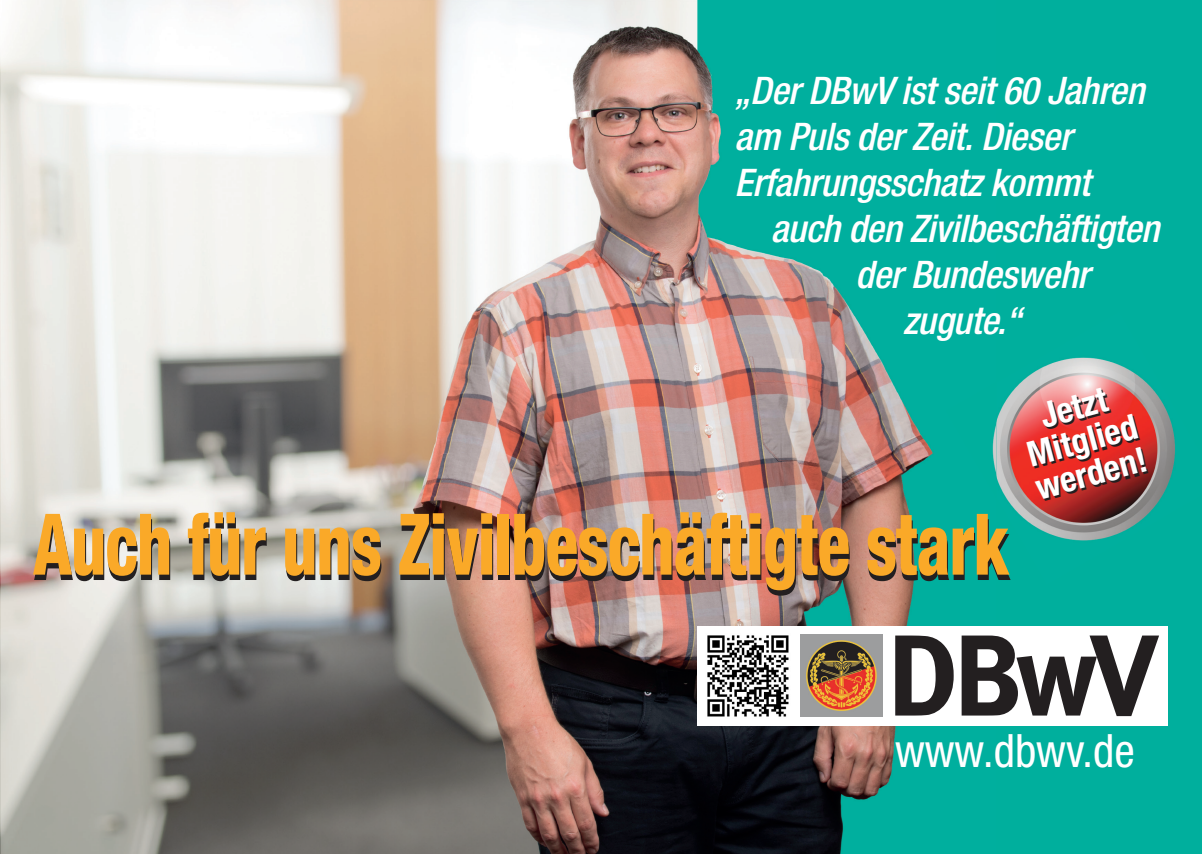
<style>
.page{position:relative;width:1202px;height:854px;background:#fff}
.page>*{position:absolute;margin:0;border:0;box-sizing:border-box;transform-origin:0 0}
.t1{font:700 115px "Meta Plus";color:#231f20}
.t2{font:800 condensed 85px "Helvetica Neue";letter-spacing:-.015em;color:#231f20;scale:.8 1}
.t3{font:condensed 46px "Helvetica Neue";color:#fff}
.t4{font:italic 500 condensed 38px/46px "Helvetica Neue";letter-spacing:-.01em;color:#fff}
.t5{font:700 condensed 35px/34px "Helvetica Neue";color:#fff;text-align:center}
</style>
<div class="page">
<img style="left:1px;top:0;width:696px;height:853px">
<svg style="left:697px;top:0;width:505px;height:853px;fill:#00af9d"></svg>
<div style="left:697px;top:625px;width:471px;height:100px;background:#fff"></div>
<img style="left:800px;top:634px;width:83px;height:82px">
<img style="left:707px;top:635px;width:82px;height:82px">
<img style="left:996px;top:311px;width:206px;height:274px">
<div style="left:946px;top:382px;width:50px;height:115px;background:#00af9e"></div>
<img style="left:1037px;top:448px;width:112px;height:52px">
<img style="left:1042px;top:387px;width:68px;height:26px">
<img style="left:1027px;top:413px;width:111px;height:53px">
<img style="left:1035px;top:446px;width:112px;height:52px">
<p class="t4" style="left:735px;top:70px;width:412px">„Der DBwV ist seit 60 Jahren am Puls der Zeit. Dieser<br>Erfahrungsschatz kommt</p>
<p class="t4" style="left:771px;top:208px;width:390px;text-align:center">auch den Zivilbeschäftigten der Bundeswehr<br>zugute.“</p>
<p class="t5" style="left:1015px;top:408px;width:115px;rotate:-15deg">Jetzt<br>Mitglied werden!</p>
<p class="t5" style="left:1054px;top:398px;width:47px;rotate:-15deg">t<br>l<br>r e</p>
<h2 class="t2" style="left:34px;top:519px;width:1221px">Auch für uns Zivilbeschäftigte stark</h2>
<h1 class="t1" style="left:886px;top:608px;width:274px">DBwV</h1>
<p class="t3" style="left:895px;top:733px;width:241px">www.dbwv.de</p>
</div>
